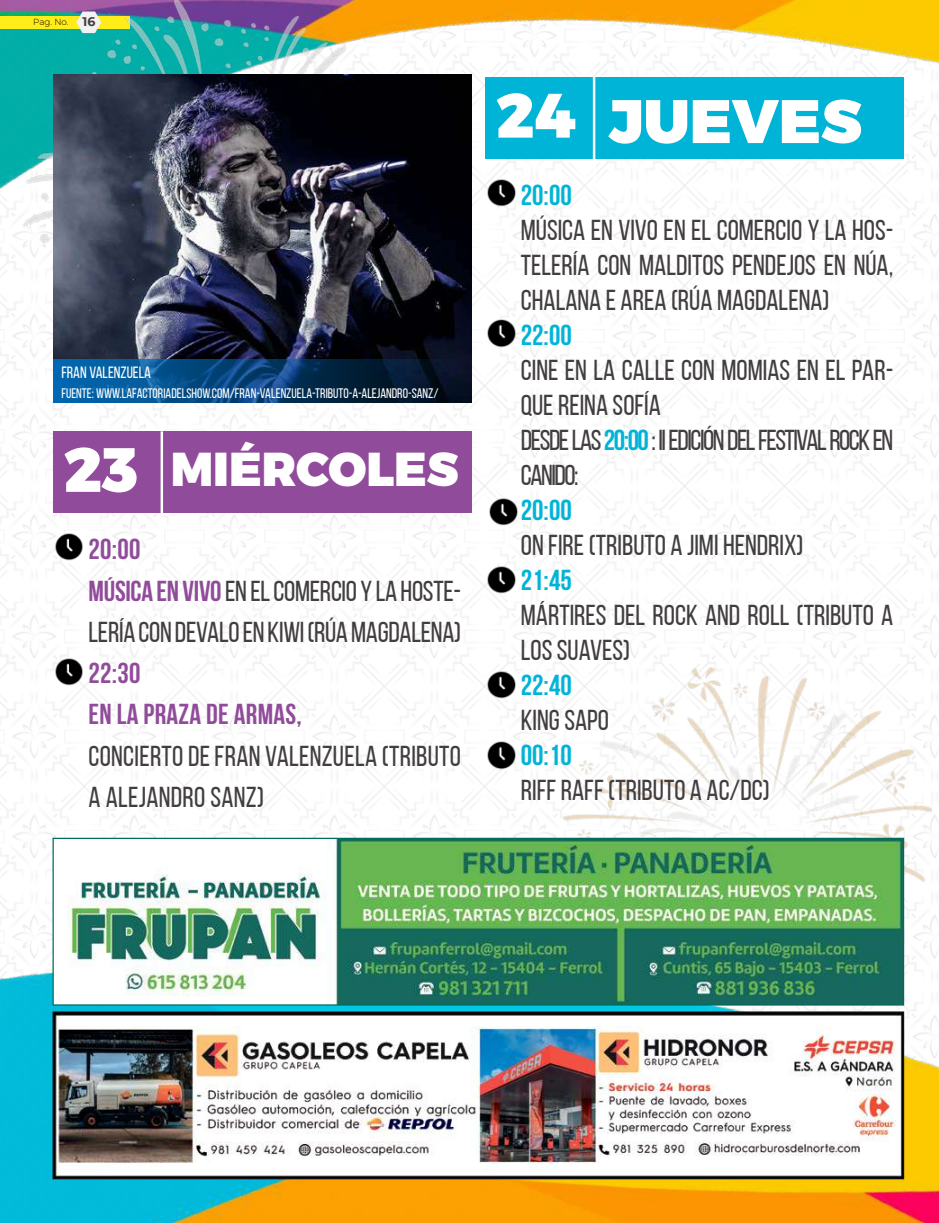
<style>
.page{position:relative;width:939px;height:1223px;background:#fff}
.page>*{position:absolute;margin:0;border:0;box-sizing:border-box;transform-origin:0 0}
.t1{font:900 61.25px "Montserrat";color:#fff}
.t2{font:900 47.5px "Montserrat";color:#fff}
.t3{font:28.75px/41.2px "Bebas Neue";color:#413d40}
.t4{font:28.75px/35px "Bebas Neue";letter-spacing:-.05em;color:#413d40}
.t5{font:700 28.75px "Bebas Neue";color:#00b4d8}
.t6{font:700 28.75px/41.2px "Bebas Neue";letter-spacing:.01em;color:#904c9a}
.t7{font:16.25px "Bebas Neue";color:#fff}
.t8{font:13.75px "Bebas Neue";color:#fff}
.t9{font:300 8.75px "Montserrat";color:#000}
.s1{font-weight:700;font-size:12.5px;color:#413d40}
.s2{font-size:62.5px}
.s3{font-weight:700;color:#904c9a}
.s4{font-weight:700;color:#00b4d8}
</style>
<div class="page">
<img style="left:0;top:221px;width:938px;height:490px">
<img style="left:0;top:0;width:939px;height:221px">
<div style="left:0;top:16px;width:130px;height:12px;background:#ffec18"></div>
<img style="left:0;top:711px;width:939px;height:511px">
<img style="left:25px;top:0;width:361px;height:348px">
<img style="left:563px;top:667px;width:369px;height:328px">
<div style="left:53px;top:431px;width:418px;height:82px;background:#904c9a"></div>
<hr style="left:161px;top:431px;width:2px;height:103px;background:#fff">
<img style="left:53px;top:531px;width:32px;height:30px">
<div style="left:485px;top:77px;width:419px;height:82px;background:#00b4d8"></div>
<hr style="left:593px;top:77px;width:2px;height:103px;background:#fff">
<img style="left:485px;top:177px;width:32px;height:30px">
<img style="left:53px;top:74px;width:418px;height:328px">
<img style="left:53px;top:656px;width:32px;height:30px">
<img style="left:485px;top:318px;width:32px;height:30px">
<img style="left:487px;top:496px;width:32px;height:30px">
<img style="left:485px;top:564px;width:32px;height:30px">
<img style="left:485px;top:669px;width:32px;height:31px">
<img style="left:485px;top:740px;width:32px;height:30px">
<svg style="left:53px;top:359px;width:417px;height:44px;background:#063d6b"></svg>
<img style="left:55px;top:1013px;width:847px;height:164px">
<div style="left:53px;top:1011px;width:851px;height:168px;border:1px solid #121216"></div>
<img style="left:55px;top:839px;width:847px;height:164px">
<div style="left:53px;top:837px;width:851px;height:168px;border:1px solid #006c60"></div>
<p class="t9" style="left:33px;top:16px;width:64px">Pag. No. <span class="s1">16</span></p>
<p class="t7" style="left:61px;top:363px;width:91px">FRAN VALENZUELA</p>
<p class="t8" style="left:61px;top:385px;width:379px">FUENTE: WWW.LAFACTORIADELSHOW.COM/FRAN-VALENZUELA-TRIBUTO-A-ALEJANDRO-SANZ/</p>
<h2 class="t2" style="left:64px;top:440px;width:396px"><span class="s2">23</span> MIÉRCOLES</h2>
<p class="t3" style="left:89px;top:528px;width:374px"><span class="s3">20:00<br>MÚSICA EN VIVO</span> EN EL COMERCIO Y LA HOSTE-<br>LERÍA CON DEVALO EN KIWI (RÚA MAGDALENA)</p>
<p class="t6" style="left:89px;top:652px;width:215px">22:30<br>EN LA PRAZA DE ARMAS,</p>
<p class="t3" style="left:89px;top:735px;width:374px">CONCIERTO DE FRAN VALENZUELA (TRIBUTO<br>A ALEJANDRO SANZ)</p>
<h1 class="t1" style="left:496px;top:83px;width:367px"><span class="s2">24</span> JUEVES</h1>
<p class="t5" style="left:521px;top:179px;width:52px">20:00</p>
<p class="t3" style="left:521px;top:212px;width:374px;line-height:35px;text-align:justify">MÚSICA EN VIVO EN EL COMERCIO Y LA HOS-TELERÍA CON MALDITOS PENDEJOS EN NÚA, CHALANA E AREA (RÚA MAGDALENA)</p>
<p class="t5" style="left:521px;top:319px;width:52px">22:00</p>
<p class="t4" style="left:521px;top:352px;width:374px">CINE EN LA CALLE CON MOMIAS EN EL PAR-<br>QUE REINA SOFÍA<br>DESDE LAS <span class="s4">20:00</span> : II EDICIÓN DEL FESTIVAL ROCK EN<br>CANIDO:</p>
<p class="t5" style="left:521px;top:494px;width:52px">20:00</p>
<p class="t3" style="left:521px;top:524px;width:284px">ON FIRE (TRIBUTO A JIMI HENDRIX)</p>
<p class="t5" style="left:521px;top:564px;width:52px">21:45</p>
<p class="t3" style="left:521px;top:597px;width:374px;line-height:35px">MÁRTIRES DEL ROCK AND ROLL (TRIBUTO A<br>LOS SUAVES)</p>
<p class="t5" style="left:521px;top:669px;width:52px">22:40</p>
<p class="t3" style="left:521px;top:699px;width:90px">KING SAPO</p>
<p class="t5" style="left:521px;top:739px;width:52px">00:10</p>
<p class="t3" style="left:521px;top:769px;width:250px">RIFF RAFF (TRIBUTO A AC/DC)</p>
</div>
